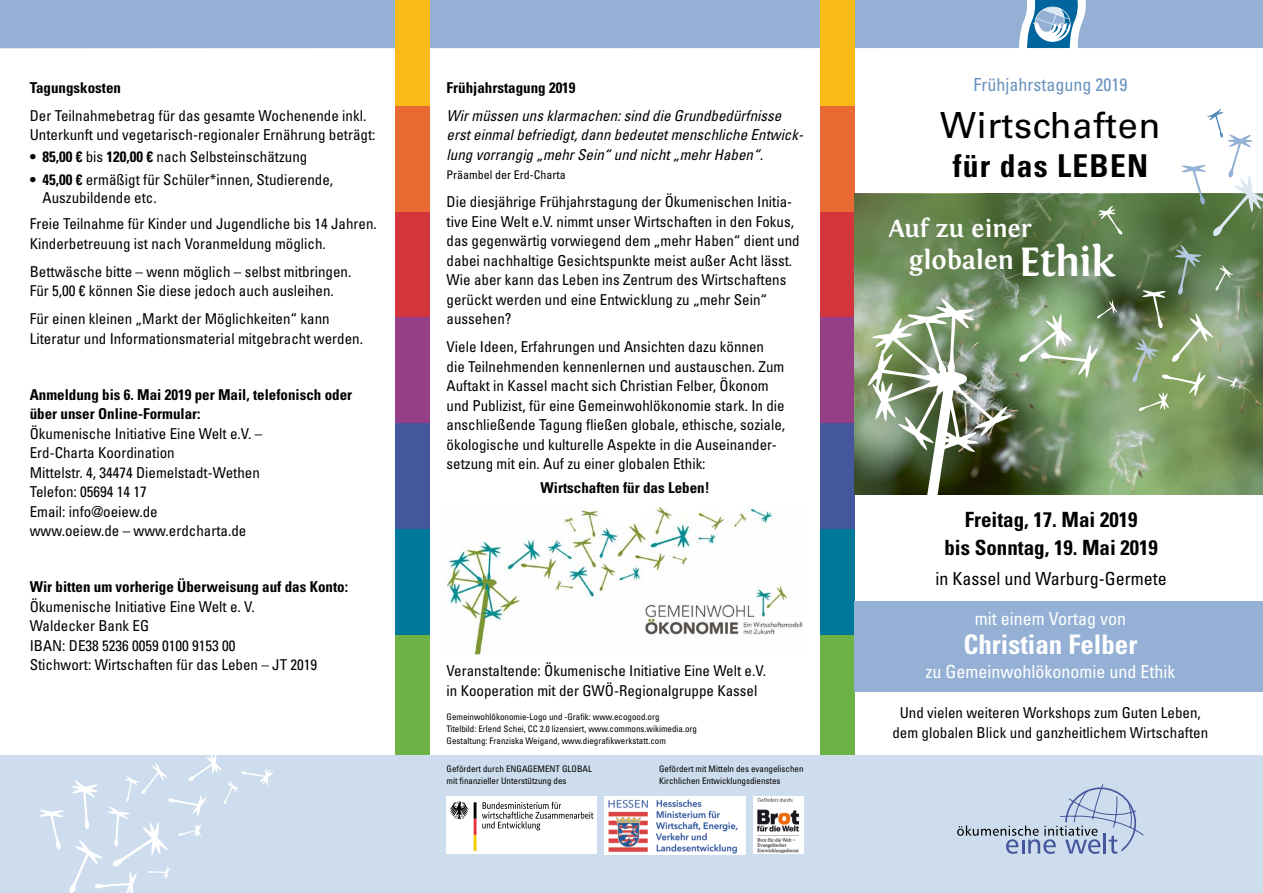
<style>
.page{position:relative;width:1263px;height:893px;background:#fff}
.page>*{position:absolute;margin:0;border:0;box-sizing:border-box;transform-origin:0 0}
.t1{font:36px "Univers LT Std";letter-spacing:.02em;color:#000}
.t2{font:700 condensed 31.5px "Univers LT Std";letter-spacing:.04em;color:#000}
.t3{font:700 condensed 27px "Univers LT Std";color:#fff}
.t4{font:700 27px "Fontin";color:#fff}
.t5{font:700 25.65px "Fontin";color:#fff}
.t6{font:700 condensed 21px/28.5px "Univers LT Std";color:#000;text-align:center}
.t7{font:condensed 18px "Univers LT Std";color:#fff}
.t8{font:condensed 18px "Univers LT Std";color:#000}
.t9{font:condensed 18px "Univers LT Std";color:#6992be}
.t10{font:condensed 15px/19.5px "Univers LT Std";color:#000}
.t11{font:700 condensed 15px/19.5px "Univers LT Std";color:#000}
.t12{font:italic condensed 15px/19.5px "Univers LT Std";color:#000}
.t13{font:condensed 12px "Univers LT Std";color:#000}
.t14{font:condensed 9px/12px "Univers LT Std";color:#000}
.s1{font-weight:700}
.s2{font-size:42.75px}
</style>
<div class="page">
<div style="left:0;top:0;width:1026px;height:48px;background:#94b1d5"></div>
<svg style="left:1026px;top:0;width:237px;height:48px;background:#8fb0d3"></svg>
<div style="left:395px;top:0;width:34px;height:106px;background:#faba17"></div>
<div style="left:395px;top:635px;width:34px;height:120px;background:#6cb245"></div>
<div style="left:395px;top:529px;width:34px;height:106px;background:#007899"></div>
<div style="left:395px;top:423px;width:34px;height:106px;background:#44569c"></div>
<div style="left:395px;top:317px;width:34px;height:106px;background:#953f87"></div>
<div style="left:395px;top:212px;width:34px;height:105px;background:#d2363c"></div>
<div style="left:395px;top:106px;width:34px;height:105px;background:#e96933"></div>
<div style="left:821px;top:0;width:34px;height:106px;background:#faba17"></div>
<div style="left:821px;top:635px;width:34px;height:120px;background:#6cb245"></div>
<div style="left:821px;top:529px;width:34px;height:106px;background:#007899"></div>
<div style="left:821px;top:423px;width:34px;height:106px;background:#44569c"></div>
<div style="left:821px;top:317px;width:34px;height:106px;background:#953f87"></div>
<div style="left:821px;top:212px;width:34px;height:105px;background:#d2363c"></div>
<div style="left:821px;top:106px;width:34px;height:105px;background:#e96933"></div>
<div style="left:0;top:755px;width:1263px;height:138px;background:#cedded"></div>
<img style="left:855px;top:314px;width:408px;height:181px">
<svg style="left:855px;top:194px;width:408px;height:120px;background:#617f50"></svg>
<div style="left:855px;top:601px;width:408px;height:91px;background:#94b1d5"></div>
<svg style="left:957px;top:784px;width:187px;height:70px"></svg>
<div style="left:753px;top:797px;width:51px;height:57px;background:#fff"></div>
<img style="left:757px;top:799px;width:42px;height:53px">
<img style="left:605px;top:797px;width:141px;height:57px">
<img style="left:867px;top:298px;width:145px;height:197px">
<svg style="left:1019px;top:300px;width:98px;height:78px;background:#95b188"></svg>
<svg style="left:1098px;top:206px;width:25px;height:29px"></svg>
<svg style="left:1132px;top:245px;width:107px;height:167px;background:#7d966b"></svg>
<svg style="left:1181px;top:108px;width:82px;height:128px"></svg>
<img style="left:447px;top:506px;width:356px;height:148px">
<div style="left:446px;top:797px;width:151px;height:57px;background:#fff"></div>
<svg style="left:482px;top:802px;width:111px;height:28px"></svg>
<svg style="left:450px;top:801px;width:26px;height:50px"></svg>
<svg style="left:39px;top:755px;width:235px;height:138px"></svg>
<p class="t11" style="left:30px;top:77px;width:93px">Tagungskosten</p>
<p class="t10" style="left:30px;top:105px;width:347px">Der Teilnahmebetrag für das gesamte Wochenende inkl.<br>Unterkunft und vegetarisch-regionaler Ernährung beträgt:</p>
<p class="t10" style="left:30px;top:147px;width:279px"><span class="s1">• 85,00 €</span> bis <span class="s1">120,00 €</span> nach Selbsteinschätzung</p>
<p class="t10" style="left:43px;top:170px;width:292px;line-height:18px;text-indent:-13px"><span class="s1">• 45,00 €</span> ermäßigt für Schüler*innen, Studierende,<br>Auszubildende etc.</p>
<p class="t10" style="left:30px;top:214px;width:349px">Freie Teilnahme für Kinder und Jugendliche bis 14 Jahren.<br>Kinderbetreuung ist nach Voranmeldung möglich.</p>
<p class="t10" style="left:30px;top:261px;width:323px">Bettwäsche bitte – wenn möglich – selbst mitbringen.<br>Für 5,00 € können Sie diese jedoch auch ausleihen.</p>
<p class="t10" style="left:30px;top:309px;width:335px">Für einen kleinen „Markt der Möglichkeiten“ kann<br>Literatur und Informationsmaterial mitgebracht werden.</p>
<p class="t11" style="left:30px;top:384px;width:324px">Anmeldung bis 6. Mai 2019 per Mail, telefonisch oder über unser Online-Formular:</p>
<p class="t10" style="left:30px;top:423px;width:234px">Ökumenische Initiative Eine Welt e.V. –<br>Erd-Charta Koordination<br>Mittelstr. 4, 34474 Diemelstadt-Wethen<br>Telefon: 05694 14 17<br>Email: info@oeiew.de<br>www.oeiew.de – www.erdcharta.de</p>
<p class="t11" style="left:30px;top:577px;width:320px">Wir bitten um vorherige Überweisung auf das Konto:</p>
<p class="t10" style="left:30px;top:596px;width:289px">Ökumenische Initiative Eine Welt e. V.<br>Waldecker Bank EG<br>IBAN: DE38 5236 0059 0100 9153 00<br>Stichwort: Wirtschaften für das Leben – JT 2019</p>
<p class="t11" style="left:446px;top:77px;width:131px">Frühjahrstagung 2019</p>
<p class="t12" style="left:446px;top:105px;width:358px">Wir müssen uns klarmachen: sind die Grundbedürfnisse erst einmal befriedigt, dann bedeutet menschliche Entwick&shy;lung vorrangig „mehr Sein“ und nicht „mehr Haben“.</p>
<p class="t13" style="left:446px;top:167px;width:121px">Präambel der Erd-Charta</p>
<p class="t10" style="left:446px;top:192px;width:355px">Die diesjährige Frühjahrstagung der Ökumenischen Initia&shy;tive Eine Welt e.V. nimmt unser Wirtschaften in den Fokus, das gegenwärtig vorwiegend dem „mehr Haben“ dient und dabei nachhaltige Gesichtspunkte meist außer Acht lässt.<br>Wie aber kann das Leben ins Zentrum des Wirtschaftens gerückt werden und eine Entwicklung zu „mehr Sein“ aussehen?</p>
<p class="t10" style="left:446px;top:337px;width:340px">Viele Ideen, Erfahrungen und Ansichten dazu können die Teilnehmenden kennenlernen und austauschen. Zum Auftakt in Kassel macht sich Christian Felber, Ökonom und Publizist, für eine Gemeinwohlökonomie stark. In die anschließende Tagung fließen globale, ethische, soziale, ökologische und kulturelle Aspekte in die Auseinander&shy;setzung mit ein. Auf zu einer globalen Ethik:</p>
<p class="t11" style="left:540px;top:478px;width:171px">Wirtschaften für das Leben!</p>
<p class="t10" style="left:446px;top:661px;width:321px">Veranstaltende: Ökumenische Initiative Eine Welt e.V. in Kooperation mit der GWÖ-Regionalgruppe Kassel</p>
<p class="t14" style="left:446px;top:710px;width:252px">Gemeinwohlökonomie-Logo und -Grafik: www.ecogood.org<br>Titelbild: Erlend Schei, CC 2.0 lizensiert, www.commons.wikimedia.org<br>Gestaltung: Franziska Weigand, www.diegrafikwerkstatt.com</p>
<p class="t14" style="left:659px;top:763px;width:146px">Gefördert mit Mitteln des evangelischen<br>Kirchlichen Entwicklungsdienstes</p>
<p class="t14" style="left:446px;top:763px;width:147px">Gefördert durch ENGAGEMENT GLOBAL mit finanzieller Unterstützung des</p>
<p class="t9" style="left:973px;top:73px;width:155px">Frühjahrstagung 2019</p>
<h1 class="t1" style="left:940px;top:104px;width:222px">Wirtschaften</h1>
<h2 class="t2" style="left:953px;top:146px;width:197px">für das Leben</h2>
<h3 class="t5" style="left:889px;top:214px;width:144px">Auf zu einer</h3>
<h3 class="t4" style="left:909px;top:245px;width:208px">globalen <span class="s2">Ethik</span></h3>
<h3 class="t6" style="left:944px;top:505px;width:215px">Freitag, 17. Mai 2019<br>bis Sonntag, 19. Mai 2019</h3>
<p class="t8" style="left:935px;top:567px;width:233px">in Kassel und Warburg-Germete</p>
<p class="t7" style="left:975px;top:607px;width:153px">mit einem Vortag von</p>
<h3 class="t3" style="left:963px;top:627px;width:175px">Christian Felber</h3>
<p class="t7" style="left:925px;top:660px;width:251px">zu Gemeinwohlökonomie und Ethik</p>
<p class="t10" style="left:892px;top:703px;width:317px;text-align:center">Und vielen weiteren Workshops zum Guten Leben, dem globalen Blick und ganzheitlichem Wirtschaften</p>
</div>
